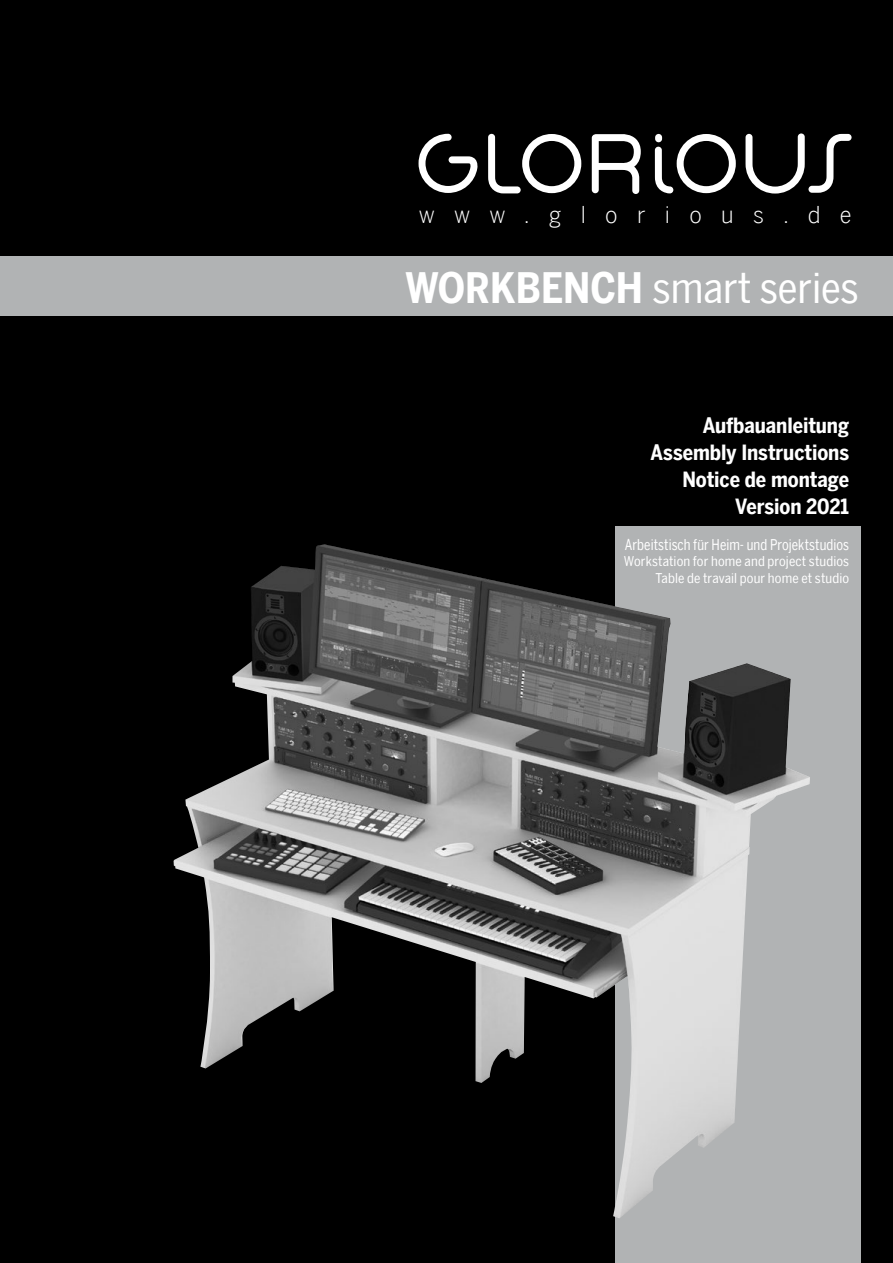
<style>
.page{position:relative;width:893px;height:1263px;background:#000}
.page>*{position:absolute;margin:0;border:0;box-sizing:border-box;transform-origin:0 0}
.t1{font:42px "Benton Sans Cond";color:#fff}
.t2{font:300 23.25px "Benton Sans Cond";letter-spacing:.75em;color:#fff;scale:1.11 1}
.t3{font:700 21px "Benton Sans Cond";letter-spacing:-.005em;color:#fff}
.t4{font:14.85px "Benton Sans Cond";letter-spacing:.005em;color:#fff;scale:.91 1}
.t5{font:13.5px "Benton Sans Cond";letter-spacing:.01em;color:#fff}
.s1{font-weight:700}
</style>
<div class="page">
<svg style="left:419px;top:133px;width:433px;height:61px"></svg>
<div style="left:655px;top:134px;width:7px;height:8px;background:#fff;border-radius:3px"></div>
<div style="left:0;top:256px;width:893px;height:60px;background:#b1b3b4"></div>
<div style="left:615px;top:526px;width:245px;height:737px;background:#b1b3b4"></div>
<img style="left:174px;top:544px;width:636px;height:674px">
<p class="t2" style="left:419px;top:201px;width:391px">www.glorious.de</p>
<p class="t1" style="left:405px;top:263px;width:455px"><span class="s1">WORKBENCH</span> smart series</p>
<p class="t3" style="left:703px;top:413px;width:148px">Aufbauanleitung</p>
<p class="t3" style="left:650px;top:440px;width:200px">Assembly Instructions</p>
<p class="t3" style="left:682px;top:467px;width:168px">Notice de montage</p>
<p class="t3" style="left:735px;top:494px;width:116px">Version 2021</p>
<p class="t4" style="left:625px;top:536px;width:248px">Arbeitstisch für Heim- und Projektstudios</p>
<p class="t5" style="left:624px;top:553px;width:227px">Workstation for home and project studios</p>
<p class="t5" style="left:655px;top:570px;width:195px">Table de travail pour home et studio</p>
</div>
